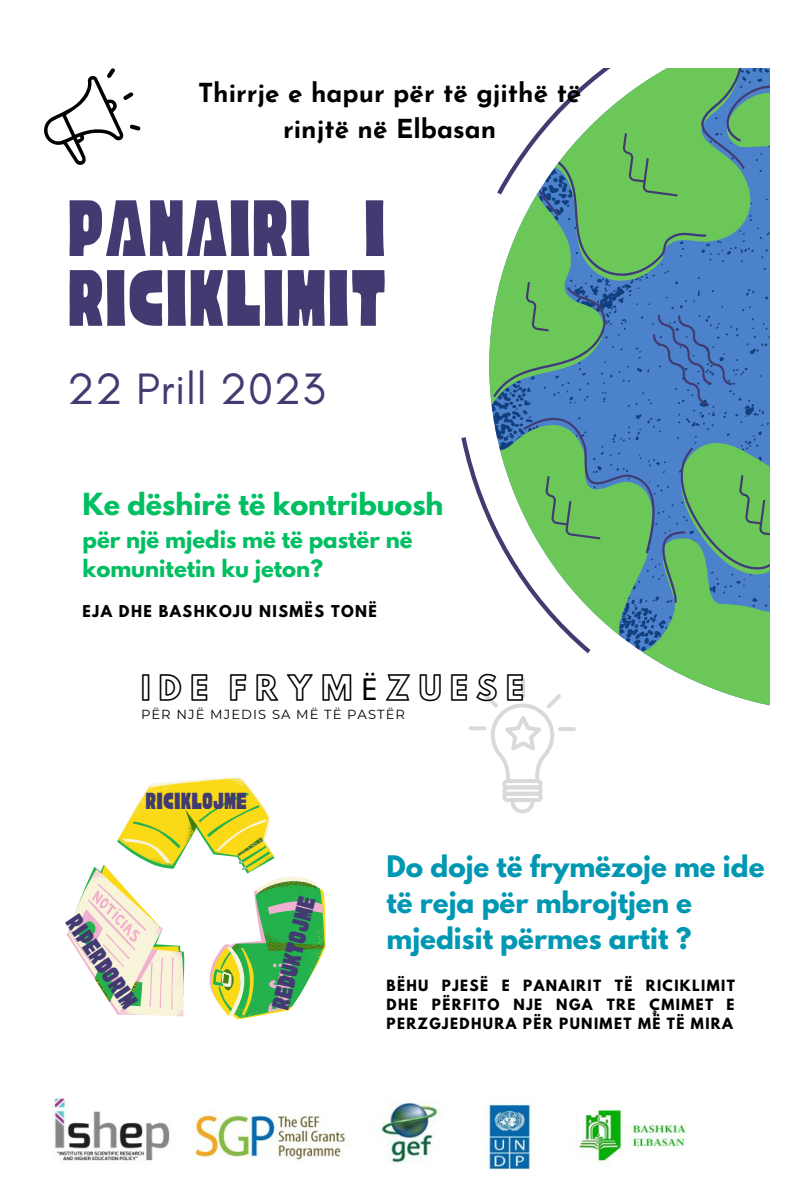
<style>
.page{position:relative;width:810px;height:1181px;background:#fff}
.page>*{position:absolute;margin:0;border:0;box-sizing:border-box;transform-origin:0 0}
.t1{font:88.5px/69.8px "Cubao Free Narrow";color:#413b72}
.t2{font:44.7px "Glacial Indifference";letter-spacing:.015em;color:#413b72}
.t3{font:30.3px "Hussar Ekologiczne 1";letter-spacing:.275em;color:#000}
.t4{font:27.15px "Cubao Free Narrow";color:#413b72}
.t5{font:700 27px "League Spartan";color:#00bf63}
.t6{font:27px "Cubao Free Narrow";color:#413b72}
.t7{font:700 26.25px/36px "League Spartan";color:#0097b2}
.t8{font:700 26.1px/36px "Josefin Sans";color:#000;text-align:center}
.t9{font:25.8px "Cubao Free Narrow";color:#413b72}
.t10{font:700 21.15px/29.2px "League Spartan";color:#00bf63}
.t11{font:700 14.4px "League Spartan";letter-spacing:.1em;color:#000}
.t12{font:700 13.8px/19.2px "League Spartan";letter-spacing:.1em;color:#000;text-align:justify}
.t13{font:13.05px "Montserrat";letter-spacing:.085em;color:#000}
.s1{font-family:"Noto Sans"}
</style>
<div class="page">
<svg style="left:493px;top:68px;width:277px;height:638px"></svg>
<svg style="left:44px;top:68px;width:96px;height:97px"></svg>
<hr style="left:521px;top:678px;width:4px;height:20px;background:#d9d9d9;border-radius:2px">
<hr style="left:558px;top:727px;width:18px;height:4px;background:#d9d9d9;border-radius:2px">
<svg style="left:469px;top:726px;width:17px;height:4px"></svg>
<svg style="left:483px;top:693px;width:78px;height:120px"></svg>
<svg style="left:67px;top:777px;width:259px;height:242px"></svg>
<img style="left:52px;top:1098px;width:634px;height:72px">
<h3 class="t8" style="left:198px;top:77px;width:385px">Thirrje e hapur për të gjithë të rinjtë në Elbasan</h3>
<h1 class="t1" style="left:67px;top:194px;width:321px">PANAIRI I<br>RICIKLIMIT</h1>
<h2 class="t2" style="left:67px;top:362px;width:260px">22 Prill 2023</h2>
<h3 class="t5" style="left:83px;top:490px;width:362px">Ke dëshirë të kontribuosh</h3>
<h3 class="t10" style="left:83px;top:527px;width:331px">për një mjedis më të pastër në komunitetin ku jeton?</h3>
<p class="t11" style="left:83px;top:603px;width:296px">EJA DHE BASHKOJU NISMËS TONË</p>
<h3 class="t3" style="left:141px;top:675px;width:385px">IDE FRYM<span class="s1">Ё</span>ZUESE</h3>
<p class="t13" style="left:141px;top:706px;width:266px">PЁR NJЁ MJEDIS SA MЁ TЁ PASTЁR</p>
<h3 class="t9" style="left:146px;top:788px;width:103px">RICIKLOJMË</h3>
<h3 class="t6" style="left:83px;top:910px;width:108px;rotate:56deg">RIPËRDORIM</h3>
<h3 class="t4" style="left:267px;top:1005px;width:117px;rotate:-76deg">REDUKTOJMË</h3>
<h3 class="t7" style="left:387px;top:851px;width:380px">Do doje të frymëzoje me ide të reja për mbrojtjen e mjedisit përmes artit ?</h3>
<p class="t12" style="left:387px;top:977px;width:350px">BËHU PJESË E PANAIRIT TË RICIKLIMIT DHE PËRFITO NJE NGA TRE ÇMIMET E PERZGJEDHURA PËR PUNIMET MË TË MIRA</p>
</div>
